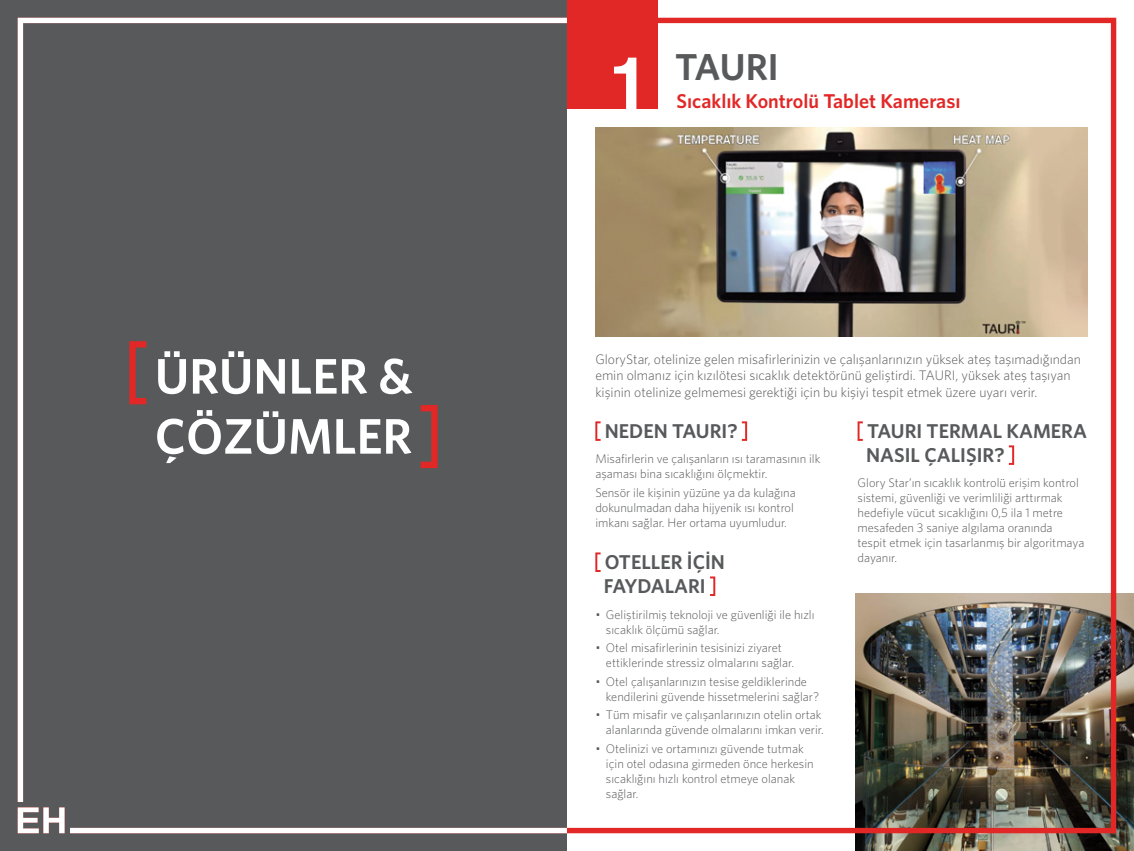
<style>
.page{position:relative;width:1134px;height:851px;background:#fff}
.page>*{position:absolute;margin:0;border:0;box-sizing:border-box;transform-origin:0 0}
.t1{font:600 50px/60px "Whitney";color:#fff}
.t2{font:600 37.5px "Whitney";letter-spacing:-.01em;color:#58595b}
.t3{font:600 20px/24px "Whitney";color:#58595b}
.t4{font:600 20px "Whitney";color:#e12827}
.t5{font:300 13.75px/16.5px "Whitney";color:#58595b}
.t6{font:300 12.5px/15px "Whitney";color:#58595b}
.s1{font-family:"Helvetica";font-weight:700;font-size:72.62px;color:#fff}
</style>
<div class="page">
<div style="left:567px;top:0;width:90px;height:108px;background:#e12827"></div>
<img style="left:856px;top:594px;width:278px;height:256px">
<div style="left:0;top:0;width:567px;height:850px;background:#58595b"></div>
<img style="left:567px;top:18px;width:549px;height:815px">
<svg style="left:18px;top:18px;width:549px;height:815px"></svg>
<svg style="left:129px;top:341px;width:17px;height:63px"></svg>
<svg style="left:421px;top:405px;width:17px;height:63px"></svg>
<svg style="left:595px;top:421px;width:6px;height:20px"></svg>
<svg style="left:742px;top:421px;width:5px;height:20px"></svg>
<svg style="left:595px;top:552px;width:6px;height:20px"></svg>
<svg style="left:710px;top:576px;width:5px;height:20px"></svg>
<svg style="left:857px;top:421px;width:6px;height:20px"></svg>
<svg style="left:1009px;top:445px;width:5px;height:20px"></svg>
<h1 class="t1" style="left:155px;top:345px;width:259px">ÜRÜNLER &amp;<br>ÇÖZÜMLER</h1>
<h2 class="t2" style="left:609px;top:45px;width:171px"><span class="s1">1</span> TAURI</h2>
<h3 class="t4" style="left:677px;top:89px;width:285px">Sıcaklık Kontrolü Tablet Kamerası</h3>
<p class="t5" style="left:595px;top:350px;width:487px">GloryStar, otelinize gelen misafirlerinizin ve çalışanlarınızın yüksek ateş taşımadığından emin olmanız için kızılötesi sıcaklık detektörünü geliştirdi. TAURI, yüksek ateş taşıyan kişinin otelinize gelmemesi gerektiği için bu kişiyi tespit etmek üzere uyarı verir.</p>
<h3 class="t3" style="left:605px;top:418px;width:134px">NEDEN TAURI?</h3>
<p class="t6" style="left:595px;top:451px;width:227px">Misafirlerin ve çalışanların ısı taramasının ilk aşaması bina sıcaklığını ölçmektir.</p>
<p class="t6" style="left:595px;top:485px;width:202px">Sensör ile kişinin yüzüne ya da kulağına dokunulmadan daha hijyenik ısı kontrol imkanı sağlar. Her ortama uyumludur.</p>
<h3 class="t3" style="left:604px;top:549px;width:123px">OTELLER İÇİN<br>FAYDALARI</h3>
<p class="t6" style="left:606px;top:606px;width:210px;text-indent:-11px">• Geliştirilmiş teknoloji ve güvenliği ile hızlı sıcaklık ölçümü sağlar.</p>
<p class="t6" style="left:606px;top:640px;width:190px;text-indent:-11px">• Otel misafirlerinin tesisinizi ziyaret ettiklerinde stressiz olmalarını sağlar.</p>
<p class="t6" style="left:606px;top:673px;width:215px;text-indent:-11px">• Otel çalışanlarınızın tesise geldiklerinde kendilerini güvende hissetmelerini sağlar?</p>
<p class="t6" style="left:595px;top:707px;width:230px;text-align:right">• Tüm misafir ve çalışanlarınızın otelin ortak alanlarında güvende olmalarını imkan verir.</p>
<p class="t6" style="left:606px;top:740px;width:209px;text-indent:-11px">• Otelinizi ve ortamınızı güvende tutmak için otel odasına girmeden önce herkesin sıcaklığını hızlı kontrol etmeye olanak sağlar.</p>
<h3 class="t3" style="left:866px;top:418px;width:222px">TAURI TERMAL KAMERA<br>NASIL ÇALIŞIR?</h3>
<p class="t6" style="left:857px;top:475px;width:228px">Glory Star’ın sıcaklık kontrolü erişim kontrol sistemi, güvenliği ve verimliliği arttırmak hedefiyle vücut sıcaklığını 0,5 ila 1 metre mesafeden 3 saniye algılama oranında tespit etmek için tasarlanmış bir algoritmaya dayanır.</p>
</div>
